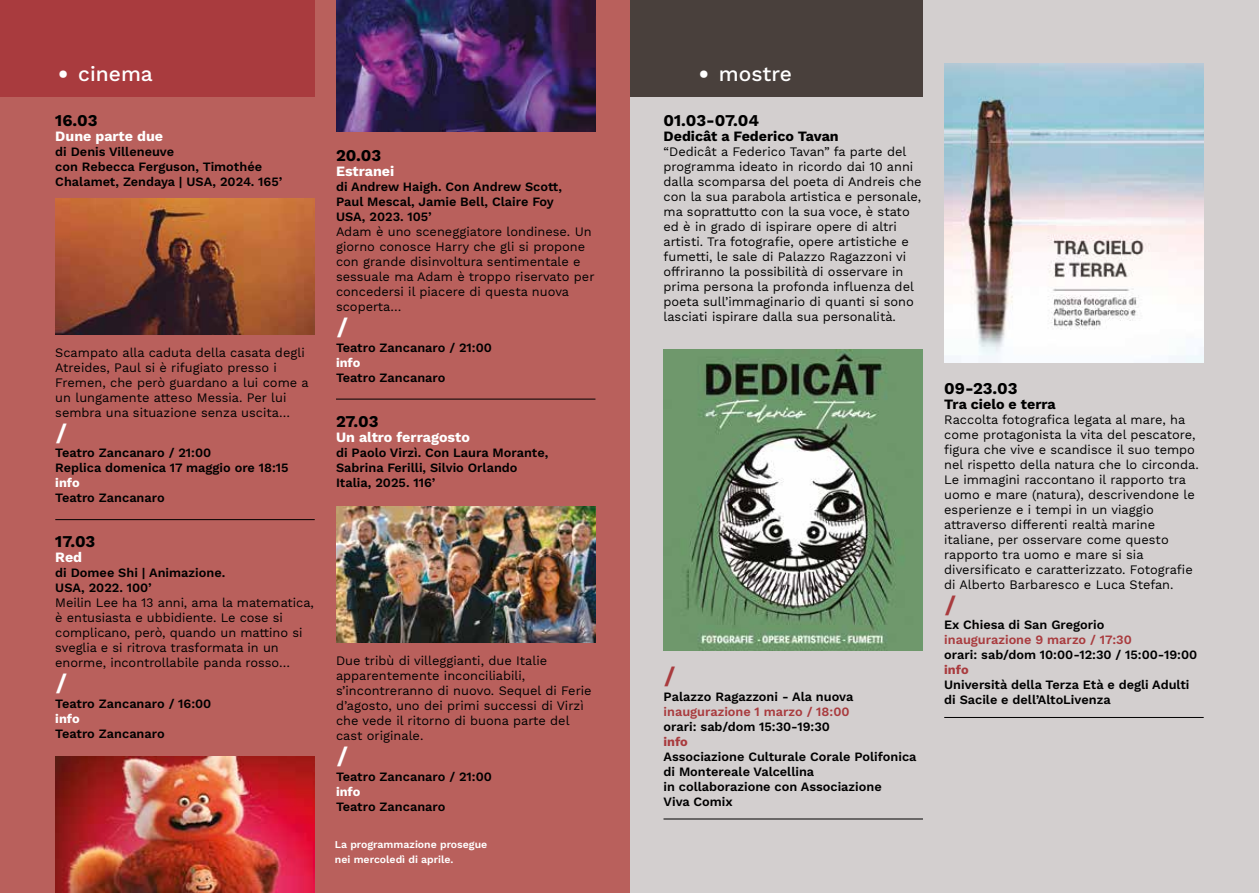
<style>
.page{position:relative;width:1259px;height:893px;background:#fff}
.page>*{position:absolute;margin:0;border:0;box-sizing:border-box;transform-origin:0 0}
.t1{font:500 21px "Work Sans";color:#fff}
.t2{font:800 21px "Jet Brains Mono";color:#fff}
.t3{font:800 21px "Jet Brains Mono";color:#a93b3e}
.t4{font:700 16.5px "Work Sans";letter-spacing:-.01em;color:#000}
.t5{font:700 14.25px "Work Sans";color:#fff}
.t6{font:700 14.25px "Work Sans";color:#000}
.t7{font:12.75px/15px "Work Sans";color:#000}
.t8{font:600 12.75px/15px "Work Sans";color:#000}
.t9{font:600 12.75px "Work Sans";color:#a93b3e}
.t10{font:700 12.75px "Work Sans";letter-spacing:-.005em;color:#fff}
.t11{font:700 12.75px "Work Sans";letter-spacing:-.005em;color:#a93b3e}
.t12{font:600 10.5px/15px "Work Sans";color:#fff}
.s1{font-family:"Jet Brains Mono";font-weight:800;font-size:27px}
</style>
<div class="page">
<div style="left:629px;top:0;width:630px;height:893px;background:#d3cfcf"></div>
<div style="left:629px;top:0;width:294px;height:97px;background:#49403c"></div>
<div style="left:0;top:0;width:629px;height:893px;background:#b9605c"></div>
<img style="left:55px;top:757px;width:260px;height:136px">
<img style="left:336px;top:0;width:259px;height:132px">
<img style="left:336px;top:507px;width:259px;height:136px">
<img style="left:55px;top:199px;width:260px;height:136px">
<div style="left:0;top:0;width:315px;height:97px;background:#a93b3e"></div>
<hr style="left:55px;top:519px;width:260px;height:1px;background:#000">
<hr style="left:336px;top:399px;width:259px;height:1px;background:#000">
<hr style="left:663px;top:819px;width:260px;height:1px;background:#000">
<img style="left:663px;top:350px;width:260px;height:300px">
<hr style="left:944px;top:717px;width:259px;height:1px;background:#000">
<img style="left:944px;top:64px;width:259px;height:298px">
<h1 class="t1" style="left:55px;top:58px;width:99px"><span class="s1">•</span> cinema</h1>
<p class="t4" style="left:55px;top:108px;width:44px">16.03</p>
<p class="t5" style="left:55px;top:125px;width:109px">Dune parte due</p>
<p class="t8" style="left:55px;top:143px;width:229px">di Denis Villeneuve<br>con Rebecca Ferguson, Timothée<br>Chalamet, Zendaya | USA, 2024. 165’</p>
<p class="t7" style="left:55px;top:345px;width:255px">Scampato alla caduta della casata degli Atreides, Paul si è rifugiato presso i Fremen, che però guardano a lui come a un lungamente atteso Messia. Per lui sembra una situazione senza uscita…</p>
<h1 class="t2" style="left:55px;top:419px;width:14px">/</h1>
<p class="t8" style="left:55px;top:445px;width:235px">Teatro Zancanaro / 21:00<br>Replica domenica 17 maggio ore 18:15</p>
<p class="t10" style="left:55px;top:473px;width:26px">info</p>
<p class="t8" style="left:55px;top:490px;width:111px">Teatro Zancanaro</p>
<p class="t4" style="left:55px;top:529px;width:42px">17.03</p>
<p class="t5" style="left:55px;top:547px;width:28px">Red</p>
<p class="t8" style="left:55px;top:565px;width:172px">di Domee Shi | Animazione.<br>USA, 2022. 100’</p>
<p class="t7" style="left:55px;top:596px;width:260px">Meilin Lee ha 13 anni, ama la matematica, è entusiasta e ubbidiente. Le cose si complicano, però, quando un mattino si sveglia e si ritrova trasformata in un enorme, incontrollabile panda rosso…</p>
<h1 class="t2" style="left:55px;top:670px;width:14px">/</h1>
<p class="t8" style="left:55px;top:695px;width:158px">Teatro Zancanaro / 16:00</p>
<p class="t10" style="left:55px;top:709px;width:26px">info</p>
<p class="t8" style="left:55px;top:725px;width:111px">Teatro Zancanaro</p>
<p class="t4" style="left:336px;top:143px;width:47px">20.03</p>
<p class="t5" style="left:336px;top:161px;width:60px">Estranei</p>
<p class="t8" style="left:336px;top:179px;width:227px">di Andrew Haigh. Con Andrew Scott,<br>Paul Mescal, Jamie Bell, Claire Foy<br>USA, 2023. 105’</p>
<p class="t7" style="left:336px;top:225px;width:260px">Adam è uno sceneggiatore londinese. Un giorno conosce Harry che gli si propone con grande disinvoltura sentimentale e sessuale ma Adam è troppo riservato per concedersi il piacere di questa nuova scoperta…</p>
<h1 class="t2" style="left:336px;top:314px;width:14px">/</h1>
<p class="t8" style="left:336px;top:339px;width:157px">Teatro Zancanaro / 21:00</p>
<p class="t10" style="left:336px;top:353px;width:26px">info</p>
<p class="t8" style="left:336px;top:369px;width:111px">Teatro Zancanaro</p>
<p class="t4" style="left:336px;top:409px;width:44px">27.03</p>
<p class="t5" style="left:336px;top:426px;width:135px">Un altro ferragosto</p>
<p class="t8" style="left:336px;top:444px;width:214px">di Paolo Virzì. Con Laura Morante,<br>Sabrina Ferilli, Silvio Orlando<br>Italia, 2025. 116’</p>
<p class="t7" style="left:336px;top:654px;width:257px">Due tribù di villeggianti, due Italie apparentemente inconciliabili, s’incontreranno di nuovo. Sequel di Ferie d’agosto, uno dei primi successi di Virzì che vede il ritorno di buona parte del cast originale.</p>
<h1 class="t2" style="left:336px;top:743px;width:14px">/</h1>
<p class="t8" style="left:336px;top:769px;width:157px">Teatro Zancanaro / 21:00</p>
<p class="t10" style="left:336px;top:782px;width:26px">info</p>
<p class="t8" style="left:336px;top:799px;width:111px">Teatro Zancanaro</p>
<p class="t12" style="left:335px;top:837px;width:154px">La programmazione prosegue nei mercoledì di aprile.</p>
<h1 class="t1" style="left:696px;top:58px;width:98px"><span class="s1">•</span> mostre</h1>
<p class="t4" style="left:663px;top:108px;width:97px">01.03-07.04</p>
<p class="t6" style="left:663px;top:125px;width:177px">Dedicât a Federico Tavan</p>
<p class="t7" style="left:663px;top:144px;width:260px">“Dedicât a Federico Tavan” fa parte del programma ideato in ricordo dai 10 anni dalla scomparsa del poeta di Andreis che con la sua parabola artistica e personale, ma soprattutto con la sua voce, è stato ed è in grado di ispirare opere di altri artisti. Tra fotografie, opere artistiche e fumetti, le sale di Palazzo Ragazzoni vi offriranno la possibilità di osservare in prima persona la profonda influenza del poeta sull’immaginario di quanti si sono lasciati ispirare dalla sua personalità.</p>
<h1 class="t3" style="left:663px;top:663px;width:14px">/</h1>
<p class="t8" style="left:663px;top:688px;width:191px">Palazzo Ragazzoni - Ala nuova</p>
<p class="t9" style="left:663px;top:702px;width:188px">inaugurazione 1 marzo / 18:00</p>
<p class="t8" style="left:663px;top:718px;width:168px">orari: sab/dom 15:30-19:30</p>
<p class="t11" style="left:663px;top:732px;width:26px">info</p>
<p class="t8" style="left:663px;top:748px;width:254px">Associazione Culturale Corale Polifonica di Montereale Valcellina<br>in collaborazione con Associazione<br>Viva Comix</p>
<p class="t4" style="left:944px;top:376px;width:75px">09-23.03</p>
<p class="t6" style="left:944px;top:393px;width:113px">Tra cielo e terra</p>
<p class="t7" style="left:944px;top:412px;width:256px">Raccolta fotografica legata al mare, ha come protagonista la vita del pescatore, figura che vive e scandisce il suo tempo nel rispetto della natura che lo circonda.<br>Le immagini raccontano il rapporto tra uomo e mare (natura), descrivendone le esperienze e i tempi in un viaggio attraverso differenti realtà marine italiane, per osservare come questo rapporto tra uomo e mare si sia diversificato e caratterizzato. Fotografie di Alberto Barbaresco e Luca Stefan.</p>
<h1 class="t3" style="left:944px;top:591px;width:14px">/</h1>
<p class="t8" style="left:944px;top:617px;width:162px">Ex Chiesa di San Gregorio</p>
<p class="t9" style="left:944px;top:630px;width:189px">inaugurazione 9 marzo / 17:30</p>
<p class="t8" style="left:944px;top:647px;width:255px">orari: sab/dom 10:00-12:30 / 15:00-19:00</p>
<p class="t11" style="left:944px;top:660px;width:26px">info</p>
<p class="t8" style="left:944px;top:677px;width:247px">Università della Terza Età e degli Adulti di Sacile e dell’AltoLivenza</p>
</div>
